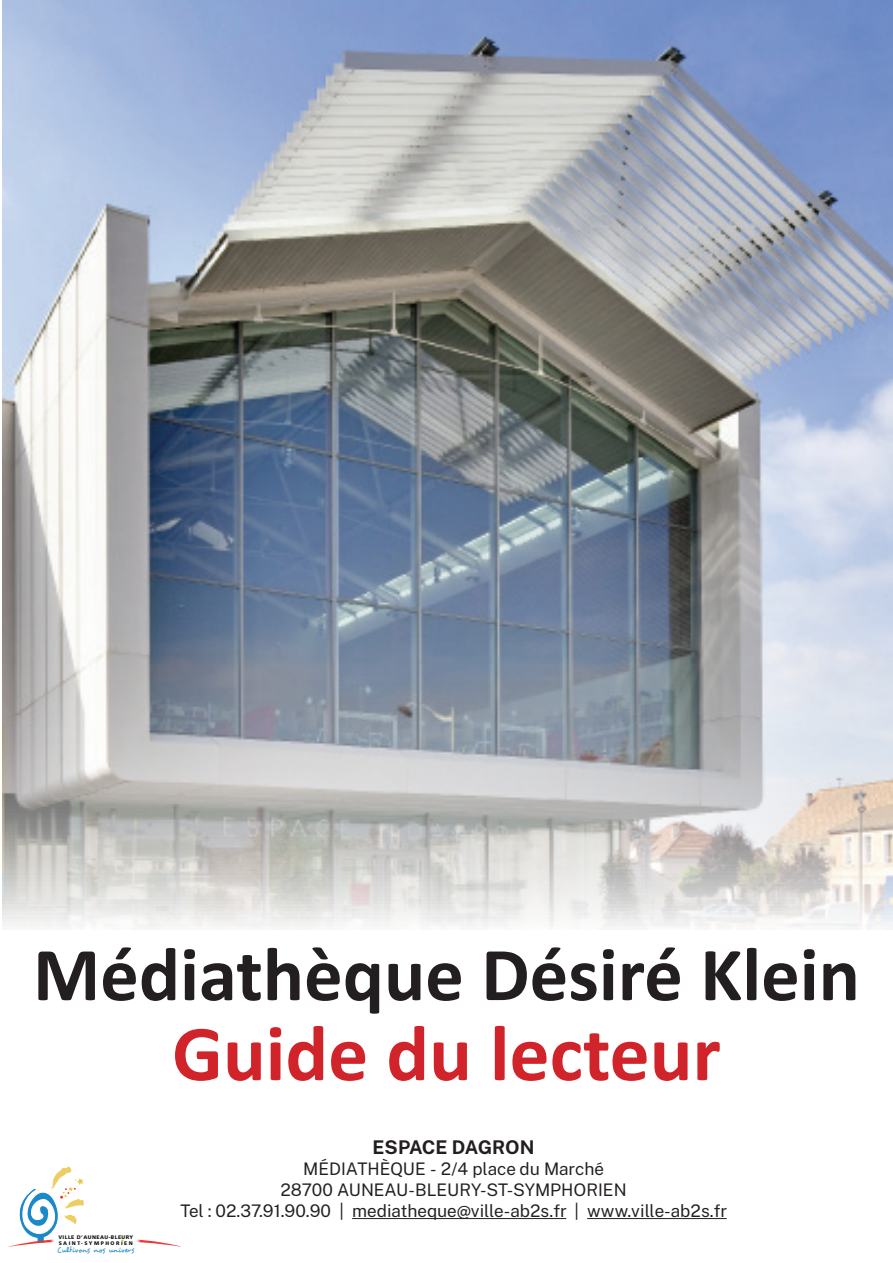
<style>
.page{position:relative;width:893px;height:1263px;background:#fff}
.page>*{position:absolute;margin:0;border:0;box-sizing:border-box;transform-origin:0 0}
.t1{font:700 79.65px "Calibri";color:#d1232a}
.t2{font:700 76.8px "Calibri";color:#231f20}
.t3{font:700 18.9px "Public Sans";color:#231f20}
.t4{font:17.4px/20.9px "Public Sans";color:#231f20;text-align:center}
.t5{font:8.25px "Desyrel";letter-spacing:.035em;color:#1b89c7;scale:.86 1}
.t6{font:900 5.25px/6.3px "Frutiger";letter-spacing:.08em;color:#111416}
</style>
<div class="page">
<img style="left:2px;top:0;width:891px;height:926px">
<svg style="left:7px;top:1167px;width:174px;height:80px"></svg>
<hr style="left:352px;top:1218px;width:214px;height:1px;background:#231f20">
<hr style="left:587px;top:1218px;width:140px;height:1px;background:#231f20">
<h2 class="t2" style="left:33px;top:920px;width:828px">Médiathèque Désiré Klein</h2>
<h1 class="t1" style="left:172px;top:997px;width:550px">Guide du lecteur</h1>
<p class="t6" style="left:58px;top:1234px;width:76px">VILLE D’AUNEAU-BLEURY<br>SAINT-SYMPHORIEN</p>
<p class="t5" style="left:57px;top:1245px;width:91px">Cultivons nos univers</p>
<p class="t3" style="left:372px;top:1133px;width:164px">ESPACE DAGRON</p>
<p class="t4" style="left:180px;top:1157px;width:548px">MÉDIATHÈQUE - 2/4 place du Marché<br>28700 AUNEAU-BLEURY-ST-SYMPHORIEN<br>Tel : 02.37.91.90.90 | mediatheque@ville-ab2s.fr | www.ville-ab2s.fr</p>
</div>
